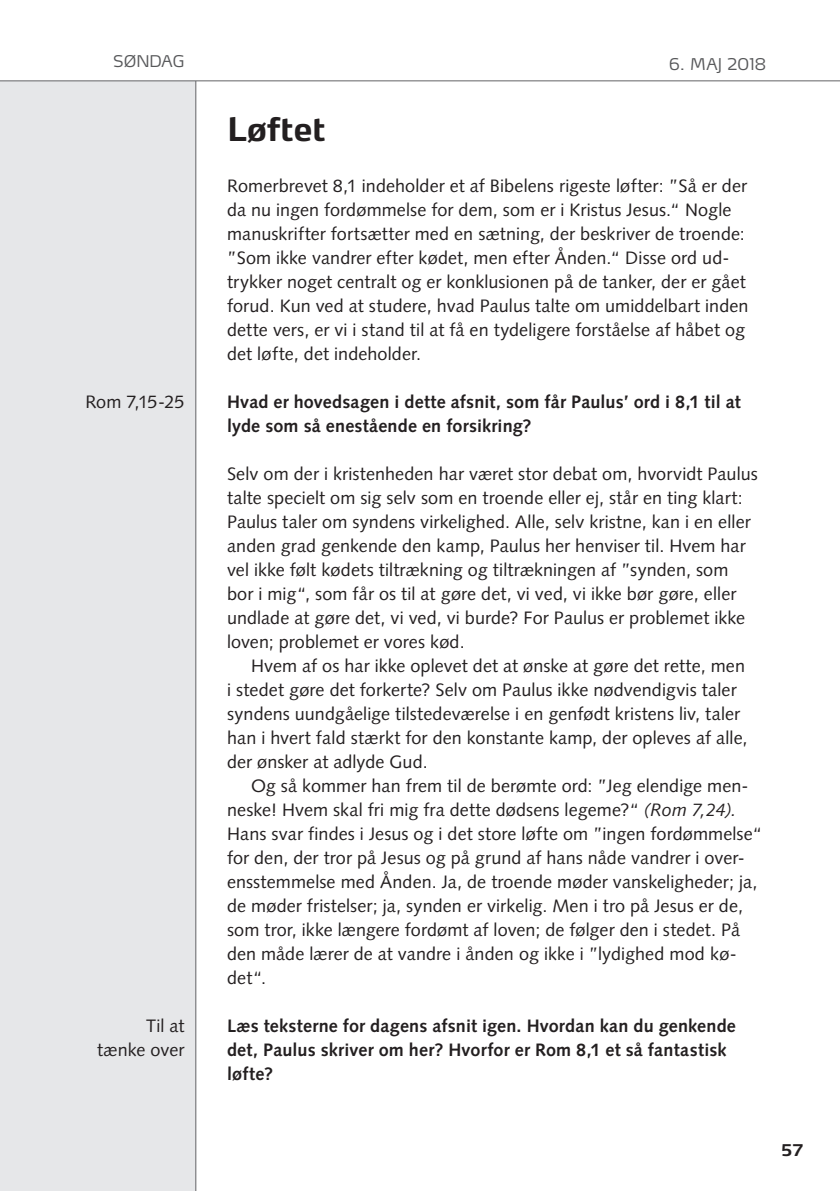
<style>
.page{position:relative;width:840px;height:1191px;background:#fff}
.page>*{position:absolute;margin:0;border:0;box-sizing:border-box;transform-origin:0 0}
.t1{font:700 32px "Max LF";color:#231f20}
.t2{font:18px/24px "Syntax LT Std";letter-spacing:.005em;color:#231f20}
.t3{font:700 18px/24px "Syntax LT Std";letter-spacing:.01em;color:#231f20}
.t4{font:300 16px "Max LF";color:#57585a}
.t5{font:700 16px "Max LF";color:#231f20}
.s1{font-style:italic}
</style>
<div class="page">
<div style="left:0;top:0;width:196px;height:1191px;background:#e6e7e9"></div>
<hr style="left:195px;top:0;width:1px;height:1191px;background:#636366">
<div style="left:0;top:0;width:839px;height:81px;background:#fff"></div>
<hr style="left:0;top:80px;width:839px;height:1px;background:#636366">
<p class="t4" style="left:113px;top:55px;width:73px">SØNDAG</p>
<p class="t2" style="left:85px;top:391px;width:101px">Rom 7,15-25</p>
<p class="t2" style="left:97px;top:1015px;width:89px;text-align:right">Til at tænke over</p>
<h1 class="t1" style="left:227px;top:116px;width:100px">Løftet</h1>
<p class="t4" style="left:669px;top:58px;width:98px">6. MAJ 2018</p>
<p class="t2" style="left:227px;top:175px;width:523px">Romerbrevet 8,1 indeholder et af Bibelens rigeste løfter: ”Så er der da nu ingen fordømmelse for dem, som er i Kristus Jesus.“ Nogle manuskrifter fortsætter med en sætning, der beskriver de troende: ”Som ikke vandrer efter kødet, men efter Ånden.“ Disse ord ud&shy;trykker noget centralt og er konklusionen på de tanker, der er gået forud. Kun ved at studere, hvad Paulus talte om umiddelbart inden dette vers, er vi i stand til at få en tydeligere forståelse af håbet og det løfte, det indeholder.</p>
<p class="t3" style="left:227px;top:391px;width:515px">Hvad er hovedsagen i dette afsnit, som får Paulus’ ord i 8,1 til at lyde som så enestående en forsikring?</p>
<p class="t2" style="left:227px;top:463px;width:532px">Selv om der i kristenheden har været stor debat om, hvorvidt Paulus talte specielt om sig selv som en troende eller ej, står en ting klart:<br>Paulus taler om syndens virkelighed. Alle, selv kristne, kan i en eller anden grad genkende den kamp, Paulus her henviser til. Hvem har vel ikke følt kødets tiltrækning og tiltrækningen af ”synden, som bor i mig“, som får os til at gøre det, vi ved, vi ikke bør gøre, eller undlade at gøre det, vi ved, vi burde? For Paulus er problemet ikke loven; problemet er vores kød.</p>
<p class="t2" style="left:227px;top:655px;width:522px;text-indent:24px">Hvem af os har ikke oplevet det at ønske at gøre det rette, men i stedet gøre det forkerte? Selv om Paulus ikke nødvendigvis taler syndens uundgåelige tilstedeværelse i en genfødt kristens liv, taler han i hvert fald stærkt for den konstante kamp, der opleves af alle, der ønsker at adlyde Gud.</p>
<p class="t2" style="left:227px;top:775px;width:536px;text-indent:24px">Og så kommer han frem til de berømte ord: ”Jeg elendige men&shy;neske! Hvem skal fri mig fra dette dødsens legeme?“ <span class="s1">(Rom 7,24).<br></span>Hans svar findes i Jesus og i det store løfte om ”ingen fordømmelse“ for den, der tror på Jesus og på grund af hans nåde vandrer i over&shy;ensstemmelse med Ånden. Ja, de troende møder vanskeligheder; ja, de møder fristelser; ja, synden er virkelig. Men i tro på Jesus er de, som tror, ikke længere fordømt af loven; de følger den i stedet. På den måde lærer de at vandre i ånden og ikke i ”lydighed mod kø&shy;det“.</p>
<p class="t3" style="left:227px;top:1015px;width:510px">Læs teksterne for dagens afsnit igen. Hvordan kan du genkende det, Paulus skriver om her? Hvorfor er Rom 8,1 et så fantastisk løfte?</p>
<p class="t5" style="left:781px;top:1144px;width:23px">57</p>
</div>
